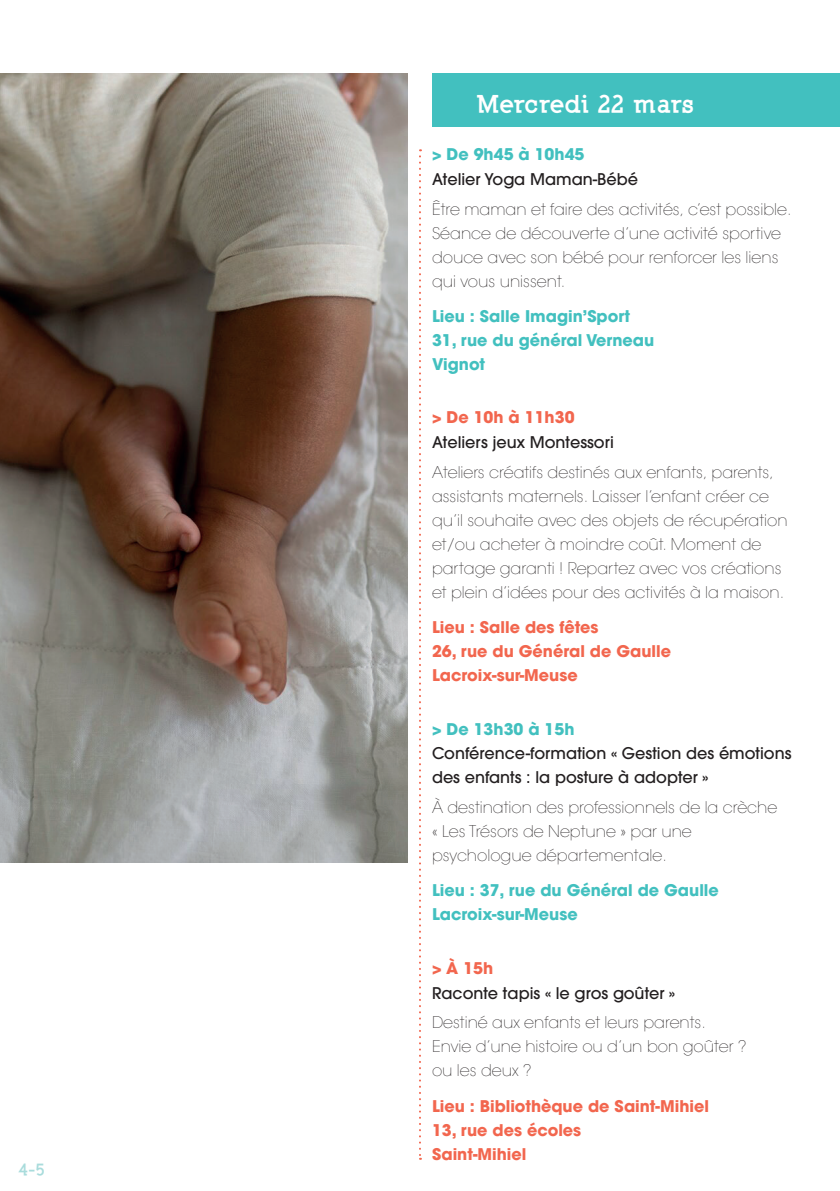
<style>
.page{position:relative;width:840px;height:1191px;background:#fff}
.page>*{position:absolute;margin:0;border:0;box-sizing:border-box;transform-origin:0 0}
.t1{font:900 24px "Nilland";letter-spacing:.015em;color:#fff}
.t2{font:200 16px/24px "ITC Avant Garde Std";color:#231f20}
.t3{font:500 16px/24px "ITC Avant Garde Std";color:#231f20}
.t4{font:700 16px/24px "ITC Avant Garde Std";color:#f2664e}
.t5{font:700 16px/24px "ITC Avant Garde Std";color:#42c0bf}
.t6{font:900 16px "Nilland";color:#a9dcdc}
</style>
<div class="page">
<img style="left:0;top:74px;width:408px;height:788px">
<div style="left:432px;top:74px;width:407px;height:53px;background:#42c0bf"></div>
<svg style="left:419px;top:149px;width:2px;height:1010px"></svg>
<hr style="left:839px;top:388px;width:1px;height:53px;background:#f2664e">
<p class="t6" style="left:19px;top:1159px;width:28px">4-5</p>
<h1 class="t1" style="left:477px;top:89px;width:218px">Mercredi 22 mars</h1>
<p class="t5" style="left:432px;top:142px;width:154px">&gt; De 9h45 à 10h45</p>
<p class="t3" style="left:432px;top:167px;width:207px">Atelier Yoga Maman-Bébé</p>
<p class="t2" style="left:432px;top:197px;width:361px">Être maman et faire des activités, c’est possible.<br>Séance de découverte d’une activité sportive douce avec son bébé pour renforcer les liens qui vous unissent.</p>
<p class="t5" style="left:432px;top:304px;width:224px">Lieu : Salle Imagin’Sport<br>31, rue du général Verneau<br>Vignot</p>
<p class="t4" style="left:432px;top:405px;width:144px">&gt; De 10h à 11h30</p>
<p class="t3" style="left:432px;top:430px;width:183px">Ateliers jeux Montessori</p>
<p class="t2" style="left:432px;top:460px;width:357px">Ateliers créatifs destinés aux enfants, parents, assistants maternels. Laisser l’enfant créer ce qu’il souhaite avec des objets de récupération et/ou acheter à moindre coût. Moment de partage garanti ! Repartez avec vos créations et plein d’idées pour des activités à la maison.</p>
<p class="t4" style="left:432px;top:615px;width:240px">Lieu : Salle des fêtes<br>26, rue du Général de Gaulle<br>Lacroix-sur-Meuse</p>
<p class="t5" style="left:432px;top:716px;width:144px">&gt; De 13h30 à 15h</p>
<p class="t3" style="left:432px;top:741px;width:361px">Conférence-formation « Gestion des émotions des enfants : la posture à adopter »</p>
<p class="t2" style="left:432px;top:795px;width:346px">À destination des professionnels de la crèche « Les Trésors de Neptune » par une psychologue départementale.</p>
<p class="t5" style="left:432px;top:878px;width:288px">Lieu : 37, rue du Général de Gaulle<br>Lacroix-sur-Meuse</p>
<p class="t4" style="left:432px;top:955px;width:63px">&gt; À 15h</p>
<p class="t3" style="left:432px;top:980px;width:244px">Raconte tapis « le gros goûter »</p>
<p class="t2" style="left:432px;top:1010px;width:316px">Destiné aux enfants et leurs parents.<br>Envie d’une histoire ou d’un bon goûter ? ou les deux ?</p>
<p class="t4" style="left:432px;top:1093px;width:278px">Lieu : Bibliothèque de Saint-Mihiel<br>13, rue des écoles<br>Saint-Mihiel</p>
</div>
